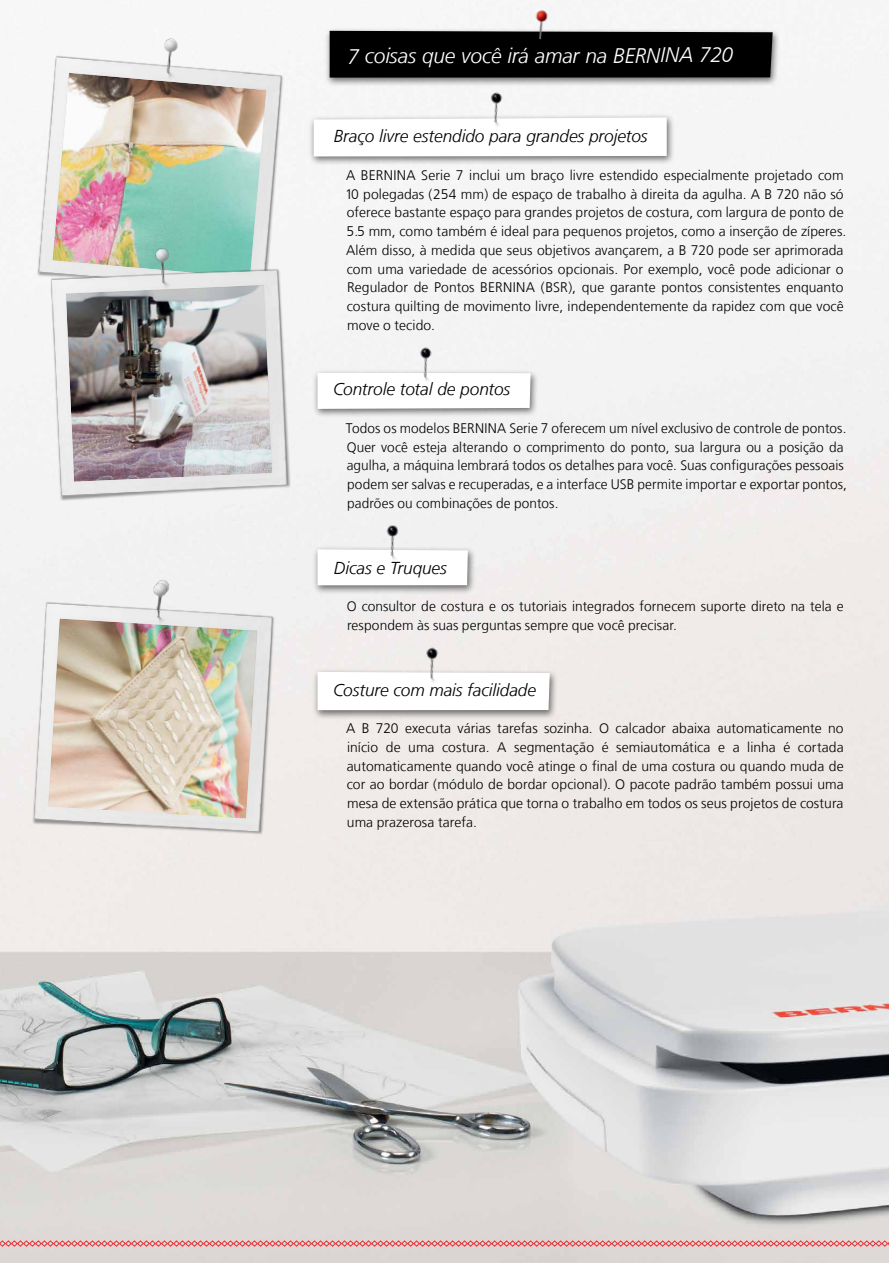
<style>
.page{position:relative;width:889px;height:1263px;background:#fff}
.page>*{position:absolute;margin:0;border:0;box-sizing:border-box;transform-origin:0 0}
.t1{font:italic 300 21px "Frutiger LT Com";letter-spacing:-.015em;color:#fff}
.t2{font:italic 300 17.25px "Frutiger LT Com";letter-spacing:-.005em;color:#000}
.t3{font:300 13.8px/18.8px "Frutiger LT Com";letter-spacing:.005em;color:#000}
</style>
<div class="page">
<img style="left:0;top:0;width:889px;height:1263px">
<svg style="left:0;top:1240px;width:889px;height:7px;background:#e19b9b"></svg>
<img style="left:22px;top:42px;width:276px;height:276px">
<img style="left:51px;top:72px;width:217px;height:183px">
<img style="left:151px;top:29px;width:34px;height:73px">
<div style="left:324px;top:27px;width:457px;height:60px;background:#000;opacity:.55"></div>
<div style="left:330px;top:31px;width:442px;height:47px;background:#000"></div>
<div style="left:308px;top:114px;width:367px;height:52px;background:#000;opacity:.55"></div>
<svg style="left:314px;top:117px;width:352px;height:39px"></svg>
<div style="left:312px;top:545px;width:164px;height:50px;background:#000;opacity:.55"></div>
<svg style="left:317px;top:549px;width:151px;height:36px"></svg>
<div style="left:312px;top:668px;width:246px;height:52px;background:#000;opacity:.55"></div>
<svg style="left:317px;top:672px;width:233px;height:38px"></svg>
<div style="left:312px;top:369px;width:227px;height:50px;background:#000;opacity:.55"></div>
<svg style="left:317px;top:373px;width:213px;height:36px"></svg>
<img style="left:137px;top:569px;width:41px;height:19px">
<img style="left:527px;top:1px;width:26px;height:63px">
<img style="left:455px;top:79px;width:66px;height:68px">
<img style="left:404px;top:331px;width:33px;height:59px">
<img style="left:374px;top:517px;width:39px;height:64px">
<img style="left:413px;top:640px;width:40px;height:64px">
<img style="left:37px;top:255px;width:266px;height:266px">
<img style="left:64px;top:284px;width:210px;height:200px">
<img style="left:145px;top:238px;width:35px;height:74px">
<img style="left:18px;top:588px;width:271px;height:270px">
<img style="left:47px;top:618px;width:212px;height:203px">
<img style="left:143px;top:574px;width:31px;height:72px">
<h1 class="t1" style="left:347px;top:43px;width:387px">7 coisas que você irá amar na BERNINA 720</h1>
<p class="t2" style="left:334px;top:126px;width:315px">Braço livre estendido para grandes projetos</p>
<p class="t3" style="left:345px;top:166px;width:503px">A BERNINA Serie 7 inclui um braço livre estendido especialmente projetado com 10 polegadas (254 mm) de espaço de trabalho à direita da agulha. A B 720 não só oferece bastante espaço para grandes projetos de costura, com largura de ponto de 5.5 mm, como também é ideal para pequenos projetos, como a inserção de zíperes.<br>Além disso, à medida que seus objetivos avançarem, a B 720 pode ser aprimorada com uma variedade de acessórios opcionais. Por exemplo, você pode adicionar o Regulador de Pontos BERNINA (BSR), que garante pontos consistentes enquanto costura quilting de movimento livre, independentemente da rapidez com que você move o tecido.</p>
<p class="t2" style="left:333px;top:379px;width:178px">Controle total de pontos</p>
<p class="t3" style="left:346px;top:419px;width:502px">Todos os modelos BERNINA Serie 7 oferecem um nível exclusivo de controle de pontos.<br>Quer você esteja alterando o comprimento do ponto, sua largura ou a posição da agulha, a máquina lembrará todos os detalhes para você. Suas configurações pessoais podem ser salvas e recuperadas, e a interface USB permite importar e exportar pontos, padrões ou combinações de pontos.</p>
<p class="t2" style="left:334px;top:557px;width:114px">Dicas e Truques</p>
<p class="t3" style="left:347px;top:597px;width:498px">O consultor de costura e os tutoriais integrados fornecem suporte direto na tela e respondem às suas perguntas sempre que você precisar.</p>
<p class="t2" style="left:333px;top:679px;width:204px">Costure com mais facilidade</p>
<p class="t3" style="left:346px;top:719px;width:499px;text-align:justify">A B 720 executa várias tarefas sozinha. O calcador abaixa automaticamente no início de uma costura. A segmentação é semiautomática e a linha é cortada automaticamente quando você atinge o final de uma costura ou quando muda de cor ao bordar (módulo de bordar opcional). O pacote padrão também possui uma mesa de extensão prática que torna o trabalho em todos os seus projetos de costura uma prazerosa tarefa.</p>
</div>
